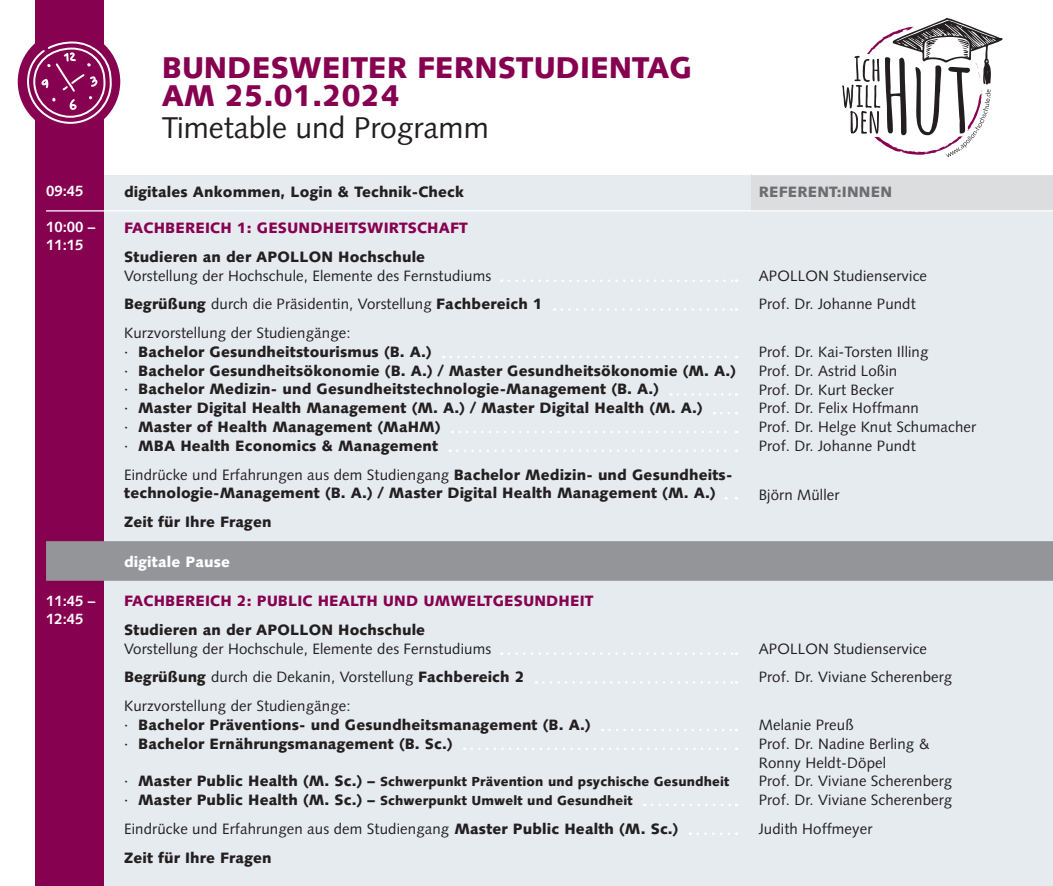
<style>
.page{position:relative;width:1053px;height:886px;background:#fff}
.page>*{position:absolute;margin:0;border:0;box-sizing:border-box;transform-origin:0 0}
.t1{font:900 30px/28.8px "Syntax LT Std";color:#870151}
.t2{font:30px "Syntax LT Std";color:#231f20}
.t3{font:900 15px/18.8px "Syntax LT Std";letter-spacing:.01em;color:#231f20}
.t4{font:15px/18.8px "Syntax LT Std";letter-spacing:.01em;color:#231f20}
.t5{font:900 15px "Syntax LT Std";letter-spacing:.01em;color:#870151}
.t6{font:700 15px/18px "Syntax LT Std";color:#fff}
.t7{font:900 15px "Syntax LT Std";letter-spacing:.01em;color:#6c6d70}
.t8{font:900 15px "Syntax LT Std";letter-spacing:.01em;color:#fff}
.t9{font:900 13.12px/18.8px "Syntax LT Std";letter-spacing:.01em;color:#231f20}
.s1{font-weight:900}
.s2{font-weight:400}
.s3{font-weight:400;font-size:15px}
.s4{font-size:15px}
</style>
<div class="page">
<div style="left:101px;top:175px;width:951px;height:711px;background:#e6ebef"></div>
<div style="left:35px;top:0;width:68px;height:886px;background:#870151"></div>
<div style="left:18px;top:30px;width:102px;height:103px;background:#870151;border-radius:50%"></div>
<svg style="left:842px;top:18px;width:160px;height:139px"></svg>
<svg style="left:27px;top:42px;width:85px;height:82px"></svg>
<div style="left:751px;top:174px;width:301px;height:37px;background:#dcdddf"></div>
<div style="left:46px;top:541px;width:1006px;height:40px;background:#939598"></div>
<hr style="left:46px;top:210px;width:71px;height:1px;background:#fff">
<hr style="left:117px;top:210px;width:634px;height:1px;background:#fff">
<hr style="left:751px;top:174px;width:301px;height:1px;background:#fff">
<hr style="left:751px;top:210px;width:301px;height:1px;background:#fff">
<svg style="left:509px;top:279px;width:228px;height:3px"></svg>
<svg style="left:561px;top:308px;width:176px;height:3px"></svg>
<svg style="left:450px;top:356px;width:287px;height:2px"></svg>
<svg style="left:677px;top:393px;width:60px;height:3px"></svg>
<svg style="left:459px;top:431px;width:278px;height:2px"></svg>
<svg style="left:457px;top:449px;width:280px;height:3px"></svg>
<svg style="left:509px;top:652px;width:228px;height:3px"></svg>
<svg style="left:543px;top:681px;width:194px;height:3px"></svg>
<svg style="left:609px;top:729px;width:128px;height:2px"></svg>
<svg style="left:471px;top:747px;width:266px;height:3px"></svg>
<svg style="left:651px;top:804px;width:86px;height:2px"></svg>
<svg style="left:697px;top:832px;width:40px;height:3px"></svg>
<h1 class="t1" style="left:162px;top:53px;width:532px">BUNDESWEITER FERNSTUDIENTAG<br>AM 25.01.2024</h1>
<h1 class="t2" style="left:162px;top:110px;width:328px">Timetable und Programm</h1>
<p class="t6" style="left:46px;top:182px;width:39px">09:45</p>
<p class="t3" style="left:124px;top:182px;width:341px">digitales Ankommen, Login &amp; Technik-Check</p>
<p class="t7" style="left:758px;top:183px;width:135px">REFERENT:INNEN</p>
<p class="t6" style="left:46px;top:218px;width:51px">10:00 –<br>11:15</p>
<p class="t5" style="left:124px;top:219px;width:345px">FACHBEREICH 1: GESUNDHEITSWIRTSCHAFT</p>
<p class="t3" style="left:124px;top:247px;width:302px">Studieren an der APOLLON Hochschule</p>
<p class="t4" style="left:124px;top:261px;width:420px;line-height:28.8px">Vorstellung der Hochschule, Elemente des Fernstudiums<br><span class="s1">Begrüßung</span> durch die Präsidentin, Vorstellung <span class="s1">Fachbereich 1<br></span>Kurzvorstellung der Studiengänge:</p>
<p class="t3" style="left:124px;top:342px;width:613px"><span class="s2">∙</span> Bachelor Gesundheitstourismus (B. A.)<br><span class="s2">∙</span> Bachelor Gesundheitsökonomie (B. A.) / Master Gesundheitsökonomie (M. A.) <span class="s2">∙</span> Bachelor Medizin- und Gesundheitstechnologie-Management (B. A.)<br><span class="s2">∙</span> Master Digital Health Management (M. A.) / Master Digital Health (M. A.)<br><span class="s2">∙</span> Master of Health Management (MaHM)<br><span class="s2">∙</span> MBA Health Economics &amp; Management</p>
<p class="t3" style="left:124px;top:465px;width:607px"><span class="s2">Eindrücke und Erfahrungen aus dem Studiengang</span> Bachelor Medizin- und Gesundheits&shy;technologie-Management (B. A.) / Master Digital Health Management (M. A.)</p>
<p class="t3" style="left:124px;top:512px;width:149px">Zeit für Ihre Fragen</p>
<p class="t4" style="left:758px;top:261px;width:170px;line-height:28.8px">APOLLON Studienservice<br>Prof. Dr. Johanne Pundt</p>
<p class="t4" style="left:758px;top:342px;width:219px">Prof. Dr. Kai-Torsten Illing<br>Prof. Dr. Astrid Loßin<br>Prof. Dr. Kurt Becker<br>Prof. Dr. Felix Hoffmann<br>Prof. Dr. Helge Knut Schumacher<br>Prof. Dr. Johanne Pundt</p>
<p class="t4" style="left:758px;top:485px;width:82px">Björn Müller</p>
<p class="t8" style="left:124px;top:552px;width:107px">digitale Pause</p>
<p class="t6" style="left:46px;top:592px;width:51px">11:45 –<br>12:45</p>
<p class="t5" style="left:124px;top:592px;width:471px">FACHBEREICH 2: PUBLIC HEALTH UND UMWELTGESUNDHEIT</p>
<p class="t3" style="left:124px;top:620px;width:302px">Studieren an der APOLLON Hochschule</p>
<p class="t4" style="left:124px;top:634px;width:402px;line-height:28.8px">Vorstellung der Hochschule, Elemente des Fernstudiums<br><span class="s1">Begrüßung</span> durch die Dekanin, Vorstellung <span class="s1">Fachbereich 2<br></span>Kurzvorstellung der Studiengänge:</p>
<p class="t3" style="left:124px;top:715px;width:468px"><span class="s2">∙</span> Bachelor Präventions- und Gesundheitsmanagement (B. A.) <span class="s2">∙</span> Bachelor Ernährungsmanagement (B. Sc.)</p>
<p class="t9" style="left:124px;top:772px;width:607px"><span class="s3">∙</span> <span class="s4">Master Public Health (M. Sc.) –</span> Schwerpunkt Prävention und psychische Gesundheit <span class="s3">∙</span> <span class="s4">Master Public Health (M. Sc.) –</span> Schwerpunkt Umwelt und Gesundheit</p>
<p class="t3" style="left:124px;top:814px;width:556px;line-height:28.8px"><span class="s2">Eindrücke und Erfahrungen aus dem Studiengang</span> Master Public Health (M. Sc.)<br>Zeit für Ihre Fragen</p>
<p class="t4" style="left:758px;top:634px;width:195px;line-height:28.8px">APOLLON Studienservice<br>Prof. Dr. Viviane Scherenberg</p>
<p class="t4" style="left:758px;top:715px;width:195px">Melanie Preuß<br>Prof. Dr. Nadine Berling &amp;<br>Ronny Heldt-Döpel<br>Prof. Dr. Viviane Scherenberg<br>Prof. Dr. Viviane Scherenberg</p>
<p class="t4" style="left:758px;top:819px;width:115px">Judith Hoffmeyer</p>
</div>
